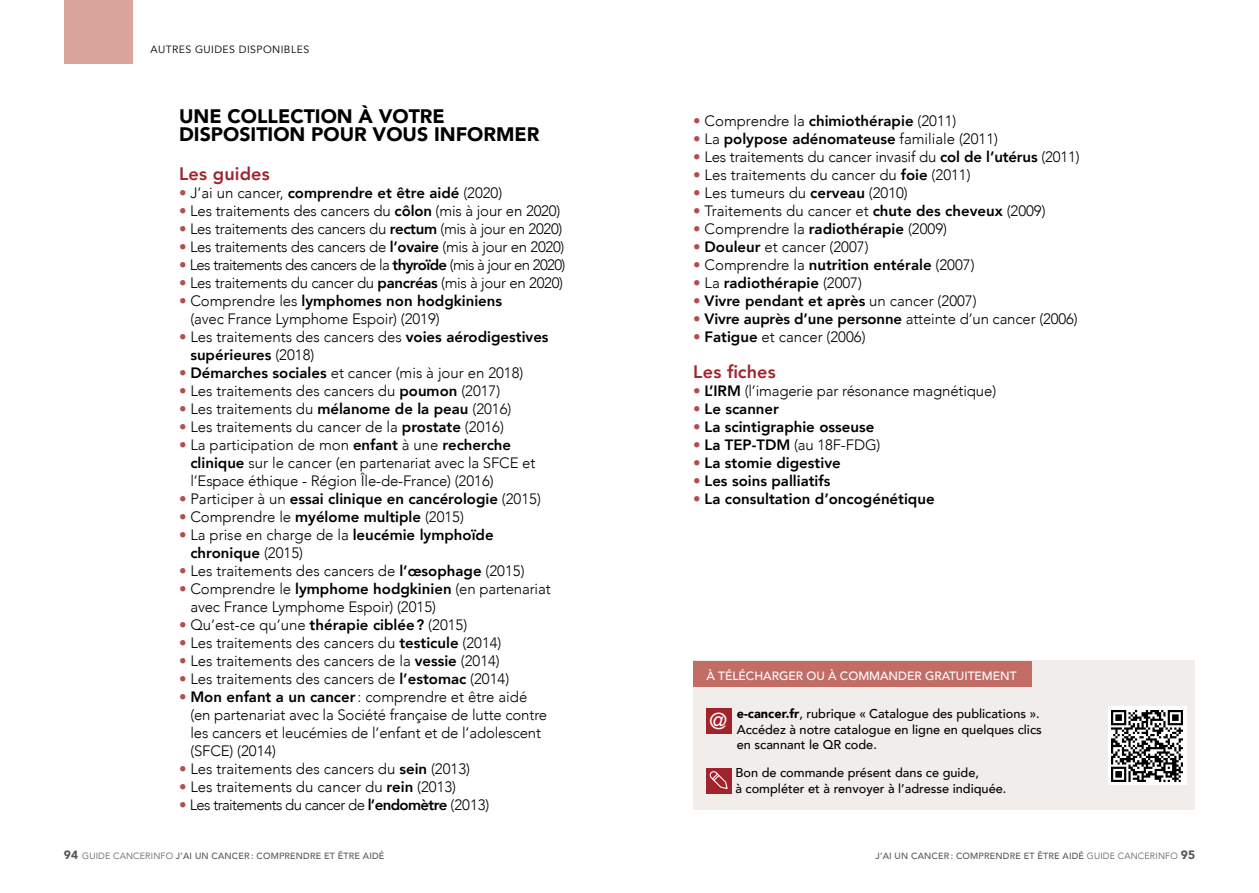
<style>
.page{position:relative;width:1259px;height:893px;background:#fff}
.page>*{position:absolute;margin:0;border:0;box-sizing:border-box;transform-origin:0 0}
.t1{font:22.95px "Avenir";color:#fff}
.t2{font:900 19.5px/18px "Avenir";color:#000}
.t3{font:800 18px "Avenir";letter-spacing:.01em;color:#a1242d}
.t4{font:300 15px/18px "Avenir";color:#000}
.t5{font:800 15px/18px "Avenir";color:#000}
.t6{font:300 15px "Avenir";letter-spacing:-.02em;color:#000}
.t7{font:300 15px "Avenir";letter-spacing:-.04em;color:#000}
.t8{font:500 12.75px/15.8px "Avenir";color:#000}
.t9{font:500 12px "Avenir";color:#fff}
.t10{font:10.5px "Avenir";letter-spacing:.04em;color:#000}
.t11{font:500 9px "Avenir";letter-spacing:.02em;color:#575756}
.s1{font-weight:300;color:#b34e4a}
.s2{font-weight:300}
.s3{color:#b34e4a}
.s4{font-weight:800}
.s5{font-weight:900}
.s6{font-weight:900;font-size:12px}
</style>
<div class="page">
<div style="left:64px;top:0;width:68px;height:64px;background:#d8a49b"></div>
<div style="left:693px;top:661px;width:502px;height:149px;background:#f0edea"></div>
<div style="left:693px;top:661px;width:338px;height:25px;background:#c16d66"></div>
<div style="left:706px;top:768px;width:26px;height:25px;background:#a1242d"></div>
<svg style="left:709px;top:771px;width:19px;height:18px"></svg>
<div style="left:1107px;top:706px;width:79px;height:79px;background:#fff"></div>
<img style="left:1111px;top:710px;width:71px;height:71px">
<div style="left:706px;top:708px;width:25px;height:26px;background:#a1242d"></div>
<p class="t10" style="left:150px;top:43px;width:160px">AUTRES GUIDES DISPONIBLES</p>
<h2 class="t2" style="left:179px;top:107px;width:362px">UNE COLLECTION À VOTRE<br>DISPOSITION POUR VOUS INFORMER</h2>
<p class="t3" style="left:179px;top:160px;width:92px">Les guides</p>
<p class="t5" style="left:179px;top:184px;width:325px"><span class="s1">•</span> <span class="s2">J’ai un cancer,</span> comprendre et être aidé <span class="s2">(2020)</span></p>
<p class="t4" style="left:179px;top:202px;width:383px"><span class="s3">•</span> Les traitements des cancers du <span class="s4">côlon</span> (mis à jour en 2020)</p>
<p class="t6" style="left:179px;top:220px;width:385px"><span class="s3">•</span> Les traitements des cancers du <span class="s4">rectum</span> (mis à jour en 2020)</p>
<p class="t6" style="left:179px;top:238px;width:387px"><span class="s3">•</span> Les traitements des cancers de <span class="s4">l’ovaire</span> (mis à jour en 2020)</p>
<p class="t7" style="left:179px;top:256px;width:388px"><span class="s3">•</span> Les traitements des cancers de la <span class="s4">thyroïde</span> (mis à jour en 2020)</p>
<p class="t6" style="left:179px;top:274px;width:385px"><span class="s3">•</span> Les traitements du cancer du <span class="s4">pancréas</span> (mis à jour en 2020)</p>
<p class="t4" style="left:190px;top:292px;width:313px;text-indent:-11px"><span class="s3">•</span> Comprendre les <span class="s4">lymphomes non hodgkiniens </span>(avec France Lymphome Espoir) (2019)</p>
<p class="t4" style="left:190px;top:328px;width:360px;text-indent:-11px"><span class="s3">•</span> Les traitements des cancers des <span class="s4">voies aérodigestives supérieures</span> (2018)</p>
<p class="t4" style="left:179px;top:364px;width:346px"><span class="s3">•</span> <span class="s4">Démarches sociales</span> et cancer (mis à jour en 2018)</p>
<p class="t4" style="left:179px;top:382px;width:323px"><span class="s3">•</span> Les traitements des cancers du <span class="s4">poumon</span> (2017)</p>
<p class="t4" style="left:179px;top:400px;width:334px"><span class="s3">•</span> Les traitements du <span class="s4">mélanome de la peau</span> (2016)</p>
<p class="t4" style="left:179px;top:418px;width:326px"><span class="s3">•</span> Les traitements du cancer de la <span class="s4">prostate</span> (2016)</p>
<p class="t4" style="left:190px;top:436px;width:346px;text-indent:-11px"><span class="s3">•</span> La participation de mon <span class="s4">enfant</span> à une <span class="s4">recherche clinique</span> sur le cancer (en partenariat avec la SFCE et l’Espace éthique - Région Île-de-France) (2016)</p>
<p class="t5" style="left:179px;top:490px;width:363px"><span class="s1">•</span> <span class="s2">Participer à un</span> essai clinique en cancérologie <span class="s2">(2015)</span></p>
<p class="t4" style="left:179px;top:508px;width:286px"><span class="s3">•</span> Comprendre le <span class="s4">myélome multiple</span> (2015)</p>
<p class="t5" style="left:190px;top:526px;width:305px;text-indent:-11px"><span class="s1">•</span> <span class="s2">La prise en charge de la</span> leucémie lymphoïde chronique <span class="s2">(2015)</span></p>
<p class="t4" style="left:179px;top:562px;width:347px"><span class="s3">•</span> Les traitements des cancers de <span class="s4">l’œsophage</span> (2015)</p>
<p class="t4" style="left:190px;top:580px;width:362px;text-indent:-11px"><span class="s3">•</span> Comprendre le <span class="s4">lymphome hodgkinien</span> (en partenariat avec France Lymphome Espoir) (2015)</p>
<p class="t4" style="left:179px;top:616px;width:290px"><span class="s3">•</span> Qu’est-ce qu’une <span class="s4">thérapie ciblée?</span> (2015)</p>
<p class="t4" style="left:179px;top:634px;width:324px"><span class="s3">•</span> Les traitements des cancers du <span class="s4">testicule</span> (2014)</p>
<p class="t4" style="left:179px;top:652px;width:322px"><span class="s3">•</span> Les traitements des cancers de la <span class="s4">vessie</span> (2014)</p>
<p class="t4" style="left:179px;top:670px;width:332px"><span class="s3">•</span> Les traitements des cancers de <span class="s4">l’estomac</span> (2014)</p>
<p class="t4" style="left:190px;top:688px;width:358px;text-indent:-11px"><span class="s3">•</span> <span class="s4">Mon enfant a un cancer</span>: comprendre et être aidé (en partenariat avec la Société française de lutte contre les cancers et leucémies de l’enfant et de l’adolescent (SFCE) (2014)</p>
<p class="t4" style="left:179px;top:760px;width:292px"><span class="s3">•</span> Les traitements des cancers du <span class="s4">sein</span> (2013)</p>
<p class="t4" style="left:179px;top:778px;width:279px"><span class="s3">•</span> Les traitements du cancer du <span class="s4">rein</span> (2013)</p>
<p class="t7" style="left:179px;top:796px;width:312px"><span class="s3">•</span> Les traitements du cancer de <span class="s4">l’endomètre</span> (2013)</p>
<p class="t4" style="left:693px;top:112px;width:265px"><span class="s3">•</span> Comprendre la <span class="s4">chimiothérapie</span> (2011)</p>
<p class="t5" style="left:693px;top:130px;width:306px"><span class="s1">•</span> <span class="s2">La</span> polypose adénomateuse <span class="s2">familiale (2011)</span></p>
<p class="t4" style="left:693px;top:148px;width:388px"><span class="s3">•</span> Les traitements du cancer invasif du <span class="s4">col de l’utérus</span> (2011)</p>
<p class="t4" style="left:693px;top:166px;width:279px"><span class="s3">•</span> Les traitements du cancer du <span class="s4">foie</span> (2011)</p>
<p class="t4" style="left:693px;top:184px;width:216px"><span class="s3">•</span> Les tumeurs du <span class="s4">cerveau</span> (2010)</p>
<p class="t4" style="left:693px;top:202px;width:354px"><span class="s3">•</span> Traitements du cancer et <span class="s4">chute des cheveux</span> (2009)</p>
<p class="t4" style="left:693px;top:220px;width:255px"><span class="s3">•</span> Comprendre la <span class="s4">radiothérapie</span> (2009)</p>
<p class="t4" style="left:693px;top:238px;width:177px"><span class="s3">•</span> <span class="s4">Douleur</span> et cancer (2007)</p>
<p class="t4" style="left:693px;top:256px;width:283px"><span class="s3">•</span> Comprendre la <span class="s4">nutrition entérale</span> (2007)</p>
<p class="t5" style="left:693px;top:274px;width:170px"><span class="s1">•</span> <span class="s2">La</span> radiothérapie <span class="s2">(2007)</span></p>
<p class="t5" style="left:693px;top:292px;width:285px"><span class="s1">•</span> Vivre pendant et après <span class="s2">un cancer (2007)</span></p>
<p class="t5" style="left:693px;top:310px;width:386px"><span class="s1">•</span> Vivre auprès d’une personne <span class="s2">atteinte d’un cancer (2006)</span></p>
<p class="t4" style="left:693px;top:328px;width:174px"><span class="s3">•</span> <span class="s4">Fatigue</span> et cancer (2006)</p>
<p class="t3" style="left:693px;top:358px;width:84px">Les fiches</p>
<p class="t4" style="left:693px;top:382px;width:304px"><span class="s3">•</span> <span class="s4">L’IRM</span> (l’imagerie par résonance magnétique)</p>
<p class="t5" style="left:693px;top:400px;width:87px"><span class="s1">•</span> Le scanner</p>
<p class="t5" style="left:693px;top:418px;width:182px"><span class="s1">•</span> La scintigraphie osseuse</p>
<p class="t4" style="left:693px;top:436px;width:189px"><span class="s3">•</span> <span class="s4">La TEP-TDM</span> (au 18F-FDG)</p>
<p class="t5" style="left:693px;top:454px;width:149px"><span class="s1">•</span> La stomie digestive</p>
<p class="t5" style="left:693px;top:472px;width:139px"><span class="s1">•</span> Les soins palliatifs</p>
<p class="t5" style="left:693px;top:490px;width:243px"><span class="s1">•</span> La consultation d’oncogénétique</p>
<p class="t9" style="left:706px;top:665px;width:312px">À TÉLÉCHARGER OU À COMMANDER GRATUITEMENT</p>
<p class="t8" style="left:737px;top:705px;width:306px"><span class="s5">e-cancer.fr</span>, rubrique « Catalogue des publications ».<br>Accédez à notre catalogue en ligne en quelques clics en scannant le QR code.</p>
<p class="t8" style="left:735px;top:764px;width:272px">Bon de commande présent dans ce guide,<br>à compléter et à renvoyer à l’adresse indiquée.</p>
<h1 class="t1" style="left:709px;top:703px;width:20px">@</h1>
<p class="t11" style="left:64px;top:848px;width:322px"><span class="s6">94</span> <span class="s2">GUIDE CANCERINFO</span> J’AI UN CANCER : COMPRENDRE ET ÊTRE AIDÉ</p>
<p class="t11" style="left:875px;top:848px;width:321px">J’AI UN CANCER : COMPRENDRE ET ÊTRE AIDÉ <span class="s2">GUIDE CANCERINFO</span> <span class="s6">95</span></p>
</div>
